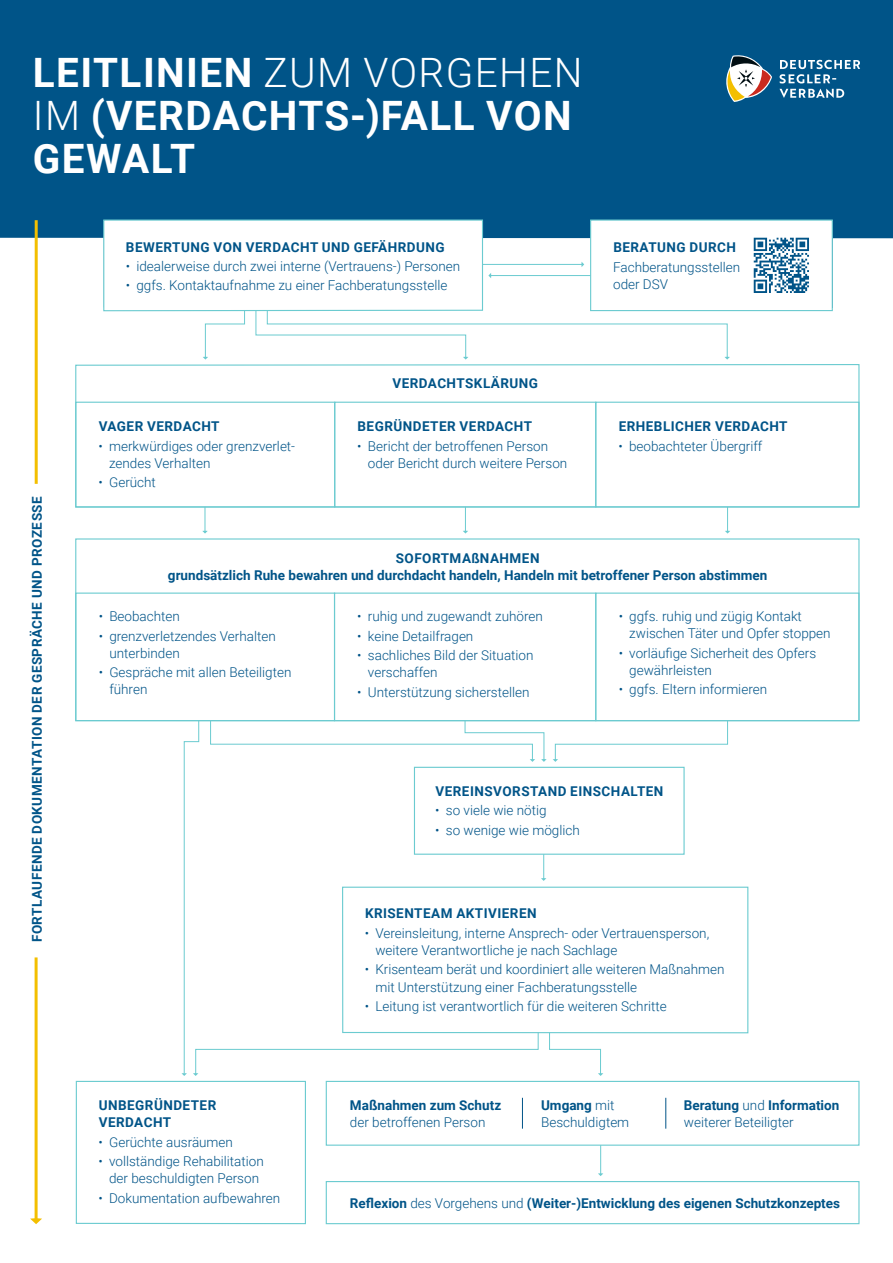
<style>
.page{position:relative;width:893px;height:1263px;background:#fff}
.page>*{position:absolute;margin:0;border:0;box-sizing:border-box;transform-origin:0 0}
.t1{font:700 40.5px/42.8px "Roboto";letter-spacing:.035em;color:#fff}
.fließtext{font:300 13.5px/17.2px "Roboto";color:#005488}
.headline_1{font:700 13.5px/17.2px "Roboto";letter-spacing:.035em;color:#005488}
.fließtext-2{font:700 13.5px "Roboto";color:#005488}
.headline_2{font:700 13.5px "Roboto";letter-spacing:.035em;color:#005488}
.s1{font-weight:300}
.s2{font-size:13.2px}
.s3{font-weight:700}
</style>
<div class="page">
<div style="left:0;top:0;width:893px;height:238px;background:#005488"></div>
<hr style="left:465px;top:492px;width:1px;height:39px;background:#6bcbd0">
<hr style="left:727px;top:490px;width:1px;height:42px;background:#6bcbd0">
<hr style="left:205px;top:493px;width:1px;height:39px;background:#6bcbd0">
<svg style="left:30px;top:1218px;width:12px;height:6px"></svg>
<svg style="left:181px;top:721px;width:547px;height:355px"></svg>
<hr style="left:600px;top:1143px;width:1px;height:31px;background:#6bcbd0">
<svg style="left:598px;top:1173px;width:5px;height:3px"></svg>
<svg style="left:75px;top:364px;width:785px;height:144px"></svg>
<div style="left:75px;top:402px;width:260px;height:105px;border:1px solid #6bcbd0"></div>
<div style="left:75px;top:592px;width:260px;height:129px;border:1px solid #6bcbd0"></div>
<div style="left:334px;top:402px;width:262px;height:105px;border:1px solid #6bcbd0"></div>
<div style="left:334px;top:592px;width:262px;height:129px;border:1px solid #6bcbd0"></div>
<div style="left:595px;top:402px;width:264px;height:105px;border:1px solid #6bcbd0"></div>
<div style="left:595px;top:592px;width:264px;height:129px;border:1px solid #6bcbd0"></div>
<div style="left:76px;top:1081px;width:230px;height:143px;border:1px solid #6bcbd0"></div>
<div style="left:326px;top:1081px;width:533px;height:65px;background:#fff;border:1px solid #6bcbd0"></div>
<div style="left:326px;top:1181px;width:533px;height:43px;background:#fff;border:1px solid #6bcbd0"></div>
<div style="left:414px;top:767px;width:271px;height:88px;background:#fff;border:1px solid #6bcbd0"></div>
<div style="left:343px;top:887px;width:405px;height:146px;background:#fff"></div>
<div style="left:342px;top:887px;width:406px;height:146px;border:1px solid #6bcbd0"></div>
<svg style="left:103px;top:219px;width:627px;height:141px"></svg>
<div style="left:590px;top:219px;width:243px;height:92px;background:#fff;border:1px solid #6bcbd0"></div>
<svg style="left:726px;top:55px;width:46px;height:47px"></svg>
<svg style="left:779px;top:60px;width:81px;height:38px;background:#407fa5"></svg>
<hr style="left:35px;top:957px;width:3px;height:264px;background:#f3bf00">
<hr style="left:35px;top:220px;width:3px;height:264px;background:#f3bf00">
<svg style="left:754px;top:238px;width:55px;height:55px"></svg>
<hr style="left:522px;top:1098px;width:1px;height:31px;background:#005488">
<hr style="left:665px;top:1098px;width:1px;height:31px;background:#005488">
<p class="t1" style="left:33px;top:50px;width:551px">LEITLINIEN <span class="s1">ZUM VORGEHEN<br>IM</span> (VERDACHTS-)FALL VON<br>GEWALT</p>
<p class="headline_1" style="left:126px;top:238px;width:320px">BEWERTUNG VON VERDACHT UND GEFÄHRDUNG</p>
<p class="fließtext" style="left:126px;top:257px;width:336px">• idealerweise durch zwei interne (Vertrauens-) Personen</p>
<p class="fließtext" style="left:126px;top:276px;width:323px">• ggfs. Kontaktaufnahme zu einer Fachberatungsstelle</p>
<p class="headline_2" style="left:99px;top:417px;width:122px">VAGER VERDACHT</p>
<p class="fließtext" style="left:109px;top:437px;width:188px;text-indent:-11px">• merkwürdiges oder grenzverlet&shy;zendes Verhalten</p>
<p class="fließtext" style="left:98px;top:473px;width:59px">• Gerücht</p>
<p class="headline_1" style="left:392px;top:374px;width:147px">VERDACHTSKLÄRUNG</p>
<p class="headline_2" style="left:358px;top:417px;width:176px">BEGRÜNDETER VERDACHT</p>
<p class="fließtext" style="left:368px;top:437px;width:201px;text-indent:-11px">• Bericht der betroffenen Person oder Bericht durch weitere Person</p>
<p class="headline_1" style="left:613px;top:238px;width:124px">BERATUNG DURCH</p>
<p class="fließtext" style="left:613px;top:258px;width:128px">Fachberatungsstellen oder DSV</p>
<p class="headline_2" style="left:619px;top:417px;width:170px">ERHEBLICHER VERDACHT</p>
<p class="fließtext" style="left:618px;top:437px;width:145px">• beobachteter Übergriff</p>
<p class="headline_1" style="left:28px;top:942px;width:447px;rotate:-90deg">FORTLAUFENDE DOKUMENTATION DER GESPRÄCHE UND PROZESSE</p>
<p class="headline_1" style="left:396px;top:549px;width:145px">SOFORTMA<span class="s2">ß</span>NAHMEN</p>
<p class="fließtext-2" style="left:168px;top:565px;width:601px">grundsätzlich Ruhe bewahren und durchdacht handeln, Handeln mit betroffener Person abstimmen</p>
<p class="fließtext" style="left:99px;top:607px;width:83px">• Beobachten</p>
<p class="fließtext" style="left:109px;top:627px;width:168px;text-indent:-11px">• grenzverletzendes Verhalten unterbinden</p>
<p class="fließtext" style="left:109px;top:663px;width:184px;text-indent:-11px">• Gespräche mit allen Beteiligten führen</p>
<p class="headline_1" style="left:99px;top:1096px;width:119px">UNBEGRÜNDETER<br>VERDACHT</p>
<p class="fließtext" style="left:98px;top:1132px;width:136px">• Gerüchte ausräumen</p>
<p class="fließtext" style="left:98px;top:1152px;width:167px;text-align:center">• vollständige Rehabilitation der beschuldigten Person</p>
<p class="fließtext" style="left:98px;top:1188px;width:183px">• Dokumentation aufbewahren</p>
<p class="fließtext" style="left:357px;top:607px;width:187px">• ruhig und zugewandt zuhören</p>
<p class="fließtext" style="left:357px;top:627px;width:118px">• keine Detailfragen</p>
<p class="fließtext" style="left:368px;top:646px;width:167px;text-indent:-11px">• sachliches Bild der Situation verschaffen</p>
<p class="fließtext" style="left:357px;top:683px;width:174px">• Unterstützung sicherstellen</p>
<p class="fließtext" style="left:629px;top:607px;width:203px;text-indent:-11px">• ggfs. ruhig und zügig Kontakt zwischen Täter und Opfer stoppen</p>
<p class="fließtext" style="left:629px;top:644px;width:188px;text-indent:-11px">• vorläufige Sicherheit des Opfers gewährleisten</p>
<p class="fließtext" style="left:619px;top:680px;width:150px">• ggfs. Eltern informieren</p>
<p class="headline_1" style="left:435px;top:782px;width:229px">VEREINSVORSTAND EINSCHALTEN</p>
<p class="fließtext" style="left:435px;top:801px;width:113px">• so viele wie nötig</p>
<p class="fließtext" style="left:435px;top:821px;width:146px">• so wenige wie möglich</p>
<p class="headline_1" style="left:365px;top:904px;width:173px">KRISENTEAM AKTIVIEREN</p>
<p class="fließtext" style="left:375px;top:924px;width:335px;text-indent:-11px">• Vereinsleitung, interne Ansprech- oder Vertrauensperson, weitere Verantwortliche je nach Sachlage</p>
<p class="fließtext" style="left:375px;top:960px;width:351px;text-indent:-11px">• Krisenteam berät und koordiniert alle weiteren Maßnahmen mit Unterstützung einer Fachberatungsstelle</p>
<p class="fließtext" style="left:365px;top:997px;width:304px">• Leitung ist verantwortlich für die weiteren Schritte</p>
<p class="fließtext" style="left:350px;top:1096px;width:153px"><span class="s3">Maßnahmen zum Schutz </span>der betroffenen Person</p>
<p class="fließtext" style="left:541px;top:1096px;width:90px"><span class="s3">Umgang</span> mit<br>Beschuldigtem</p>
<p class="fließtext" style="left:684px;top:1096px;width:157px"><span class="s3">Beratung</span> und <span class="s3">Information </span>weiterer Beteiligter</p>
<p class="fließtext-2" style="left:350px;top:1194px;width:492px">Reflexion <span class="s1">des Vorgehens und</span> (Weiter-)Entwicklung des eigenen Schutzkonzeptes</p>
</div>
